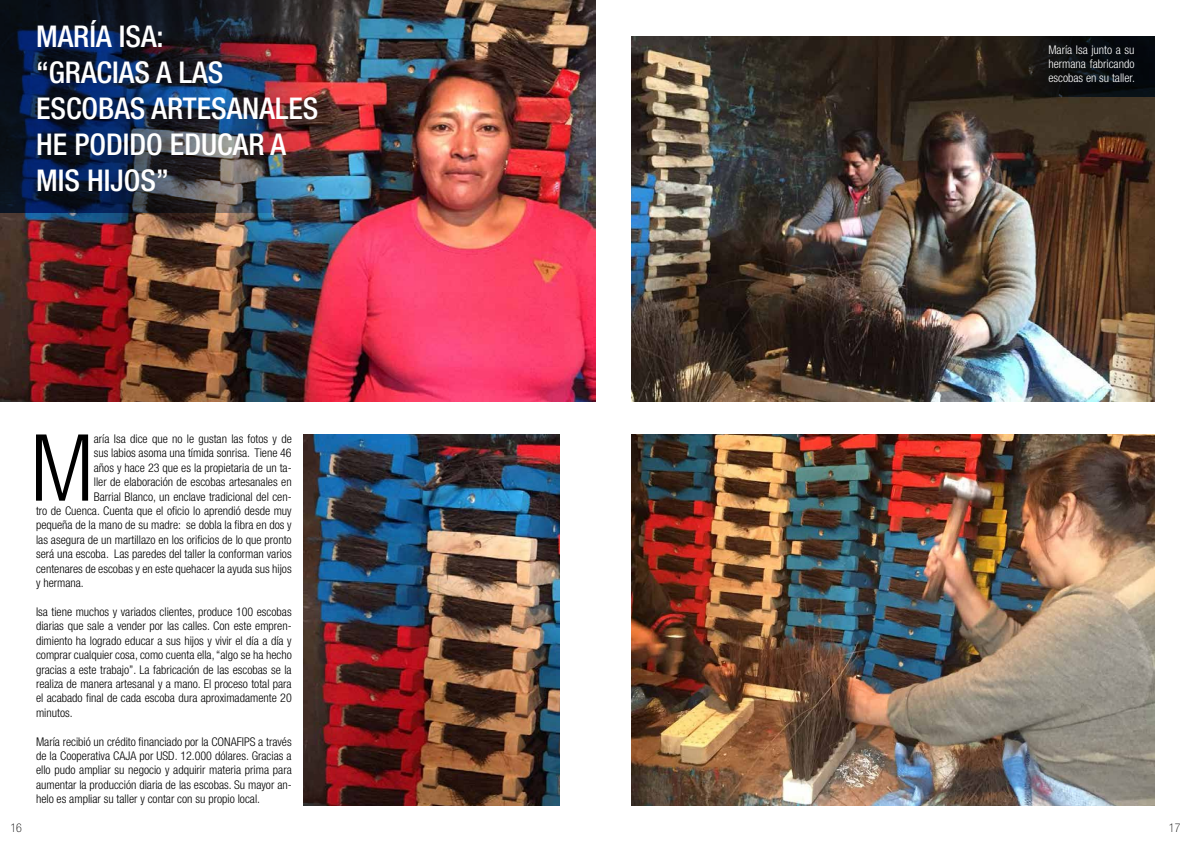
<style>
.page{position:relative;width:1191px;height:842px;background:#fff}
.page>*{position:absolute;margin:0;border:0;box-sizing:border-box;transform-origin:0 0}
.t1{font:300 condensed 92.7px "Helvetica Neue LT Std";color:#000}
.t2{font:500 condensed 30px/36px "Helvetica Neue LT Std";color:#fff}
.t3{font:300 condensed 12px/14.4px "Helvetica Neue LT Std";color:#000;text-align:justify}
.t4{font:300 condensed 12px/14.4px "Helvetica Neue LT Std";color:#fff;text-align:justify}
.t5{font:100 condensed 12px "Helvetica Neue LT Std";color:#000}
</style>
<div class="page">
<img style="left:631px;top:434px;width:524px;height:372px">
<img style="left:631px;top:36px;width:524px;height:366px">
<svg style="left:1015px;top:36px;width:140px;height:60px;background:#0d0e10"></svg>
<img style="left:0;top:0;width:596px;height:402px">
<img style="left:304px;top:434px;width:255px;height:372px">
<img style="left:0;top:0;width:316px;height:213px">
<h2 class="t2" style="left:36px;top:18px;width:284px">MARÍA ISA:<br>“GRACIAS A LAS<br>ESCOBAS ARTESANALES<br>HE PODIDO EDUCAR A<br>MIS HIJOS”</h2>
<h1 class="t1" style="left:30px;top:415px;width:65px">M</h1>
<p class="t3" style="left:94px;top:431px;width:199px">aría Isa dice que no le gustan las fotos y de</p>
<p class="t3" style="left:94px;top:446px;width:199px">sus labios asoma una tímida sonrisa. Tiene 46</p>
<p class="t3" style="left:94px;top:460px;width:199px">años y hace 23 que es la propietaria de un ta-</p>
<p class="t3" style="left:94px;top:475px;width:199px">ller de elaboración de escobas artesanales en</p>
<p class="t3" style="left:94px;top:489px;width:199px">Barrial Blanco, un enclave tradicional del cen-</p>
<p class="t3" style="left:36px;top:503px;width:257px">tro de Cuenca. Cuenta que el oficio lo aprendió desde muy</p>
<p class="t3" style="left:36px;top:518px;width:257px">pequeña de la mano de su madre: se dobla la fibra en dos y</p>
<p class="t3" style="left:36px;top:532px;width:257px">las asegura de un martillazo en los orificios de lo que pronto</p>
<p class="t3" style="left:36px;top:547px;width:257px">será una escoba. Las paredes del taller la conforman varios</p>
<p class="t3" style="left:36px;top:561px;width:257px">centenares de escobas y en este quehacer la ayuda sus hijos</p>
<p class="t3" style="left:36px;top:575px;width:49px">y hermana.</p>
<p class="t3" style="left:36px;top:604px;width:257px">Isa tiene muchos y variados clientes, produce 100 escobas diarias que sale a vender por las calles. Con este empren&shy;dimiento ha logrado educar a sus hijos y vivir el día a día y comprar cualquier cosa, como cuenta ella, “algo se ha hecho gracias a este trabajo”. La fabricación de las escobas se la realiza de manera artesanal y a mano. El proceso total para el acabado final de cada escoba dura aproximadamente 20 minutos.</p>
<p class="t3" style="left:36px;top:734px;width:257px">María recibió un crédito financiado por la CONAFIPS a través de la Cooperativa CAJA por USD. 12.000 dólares. Gracias a ello pudo ampliar su negocio y adquirir materia prima para aumentar la producción diaria de las escobas. Su mayor an&shy;helo es ampliar su taller y contar con su propio local.</p>
<p class="t4" style="left:1048px;top:42px;width:88px">María Isa junto a su hermana fabricando escobas en su taller.</p>
<p class="t5" style="left:10px;top:820px;width:13px">16</p>
<p class="t5" style="left:1169px;top:820px;width:13px">17</p>
</div>
